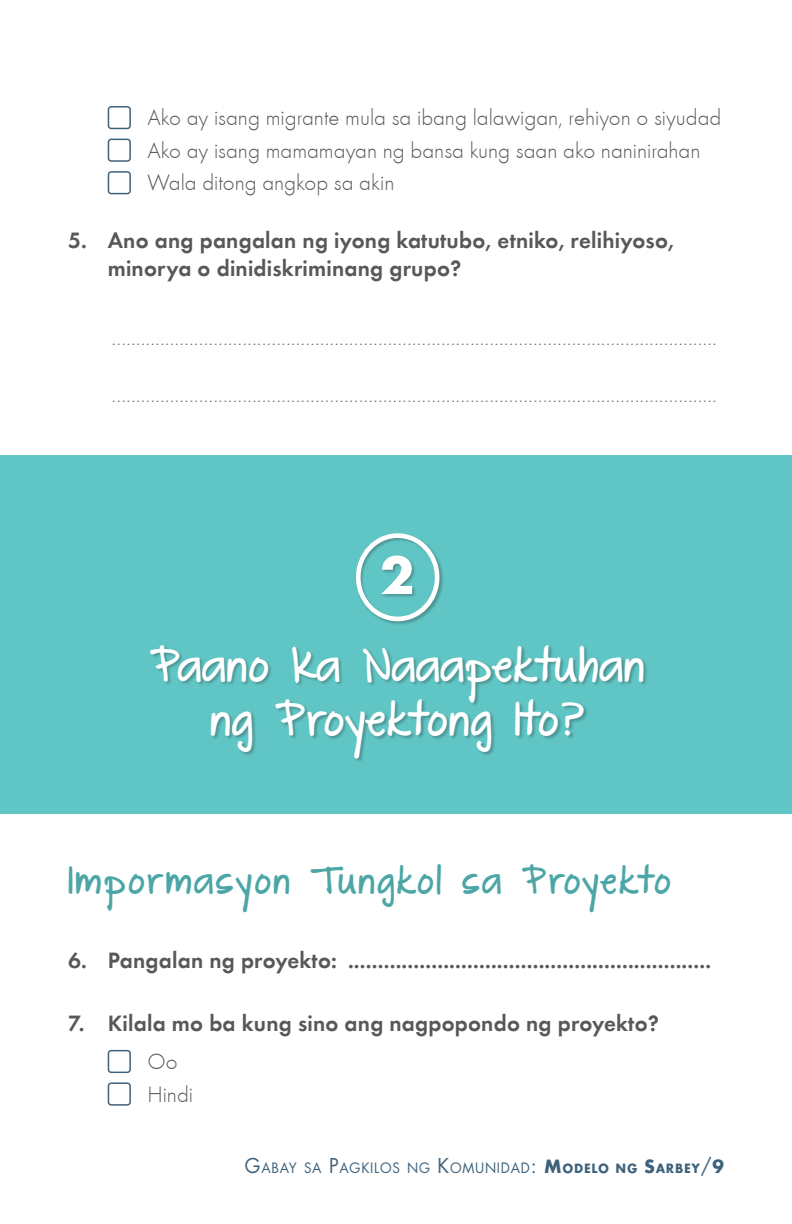
<style>
.page{position:relative;width:792px;height:1224px;background:#fff}
.page>*{position:absolute;margin:0;border:0;box-sizing:border-box;transform-origin:0 0}
.t1{font:55.4px "Futura T Bold";color:#fff;scale:1.04 1}
.Section_Headline_Sur{font:700 41.8px/53.8px "The Great Escape";letter-spacing:.02em;color:#fff;text-align:center}
.pre_H1_survey{font:700 33.8px "The Great Escape";letter-spacing:.06em;color:#4da6a6}
.Question_Survey{font:600 23px/28.8px "Futura T";letter-spacing:.01em;color:#57585a}
.box_choices{font:23px "Futura T Light";color:#57585a}
.comment_line-box{font:22px "Futura T Light";color:#6c6d70;scale:1.04 1}
.t2{font:14px "Futura";letter-spacing:.055em;color:#3e627c;scale:.96 1}
.s1{font-size:20px}
.s2{font-family:"Futura T Bold";font-size:20px}
.s3{font-family:"Futura T Bold"}
</style>
<div class="page">
<div style="left:0;top:456px;width:792px;height:358px;background:#60c6c5"></div>
<div style="left:149px;top:644px;width:499px;height:119px;background:#231f20;opacity:.3"></div>
<div style="left:355px;top:533px;width:89px;height:93px;background:#231f20;opacity:.3"></div>
<div style="left:356px;top:533px;width:83px;height:88px;border:5px solid #fff;border-radius:50%"></div>
<div style="left:381px;top:555px;width:36px;height:43px;background:#231f20;opacity:.3"></div>
<div style="left:108px;top:106px;width:23px;height:23px;border:1px solid #3e627c;border-radius:3px"></div>
<div style="left:108px;top:139px;width:23px;height:23px;border:1px solid #3e627c;border-radius:3px"></div>
<div style="left:108px;top:171px;width:23px;height:23px;border:1px solid #3e627c;border-radius:3px"></div>
<div style="left:108px;top:1050px;width:23px;height:23px;border:1px solid #3e627c;border-radius:3px"></div>
<div style="left:108px;top:1082px;width:23px;height:24px;border:1px solid #3e627c;border-radius:3px"></div>
<p class="box_choices" style="left:147px;top:105px;width:575px">Ako ay isang migrante mula sa ibang lalawigan, rehiyon o siyudad</p>
<p class="box_choices" style="left:147px;top:137px;width:555px">Ako ay isang mamamayan ng bansa kung saan ako naninirahan</p>
<p class="box_choices" style="left:147px;top:170px;width:249px">Wala ditong angkop sa akin</p>
<p class="Question_Survey" style="left:108px;top:225px;width:568px;text-indent:-40px">5. Ano ang pangalan ng iyong katutubo, etniko, relihiyoso, minorya o dinidiskriminang grupo?</p>
<p class="comment_line-box" style="left:112px;top:325px;width:587px">.............................................................................................................................</p>
<p class="comment_line-box" style="left:112px;top:382px;width:587px">.............................................................................................................................</p>
<p class="t1" style="left:380px;top:543px;width:35px">2</p>
<p class="Section_Headline_Sur" style="left:150px;top:641px;width:497px">Paano Ka Naaapektuhan ng Proyektong Ito?</p>
<p class="pre_H1_survey" style="left:68px;top:862px;width:605px">Impormasyon Tungkol sa Proyekto</p>
<p class="Question_Survey" style="left:68px;top:946px;width:645px">6. Pangalan ng proyekto: .............................................................</p>
<p class="Question_Survey" style="left:68px;top:1008px;width:593px">7. Kilala mo ba kung sino ang nagpopondo ng proyekto?</p>
<p class="box_choices" style="left:147px;top:1048px;width:32px">Oo</p>
<p class="box_choices" style="left:147px;top:1081px;width:47px">Hindi</p>
<p class="t2" style="left:245px;top:1158px;width:500px"><span class="s1">G</span>ABAY SA <span class="s1">P</span>AGKILOS NG <span class="s1">K</span>OMUNIDAD<span class="s1">:</span> <span class="s2">M</span><span class="s3">ODELO NG</span> <span class="s2">S</span><span class="s3">ARBEY</span><span class="s1">/</span><span class="s2">9</span></p>
</div>
